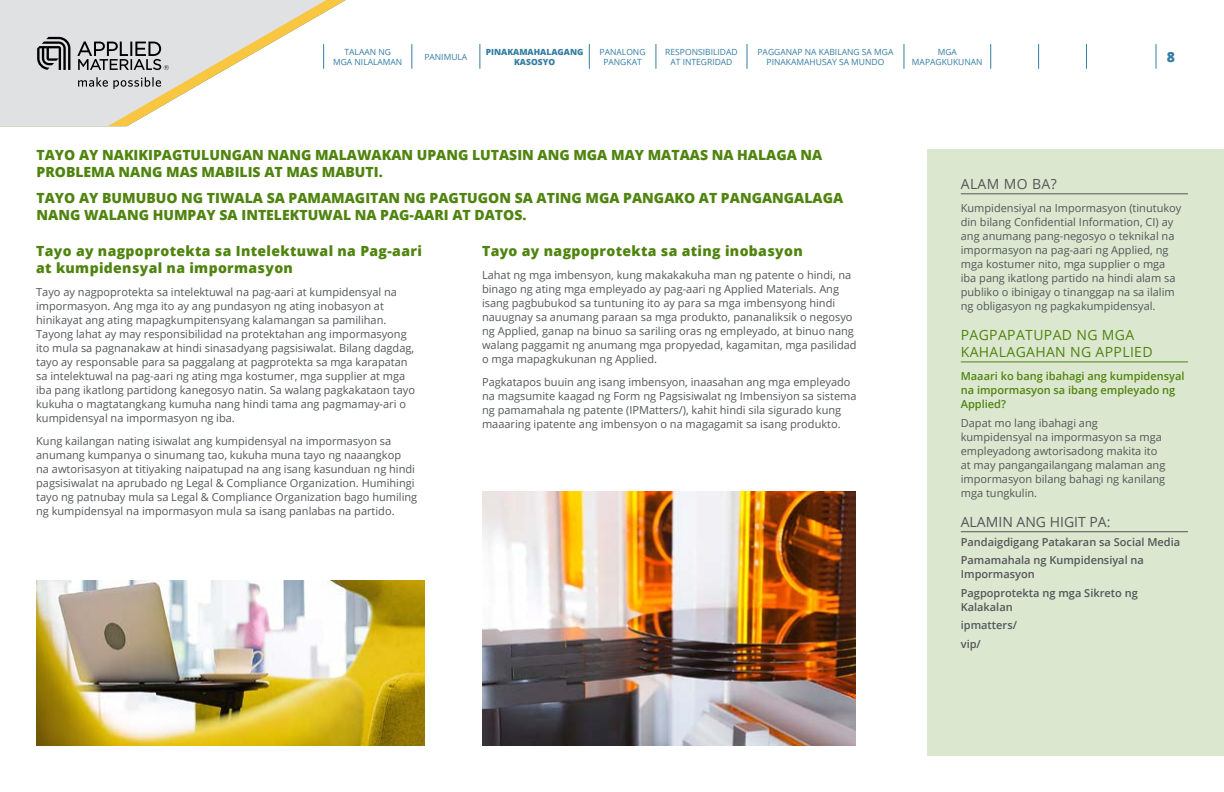
<style>
.page{position:relative;width:1224px;height:792px;background:#fff}
.page>*{position:absolute;margin:0;border:0;box-sizing:border-box;transform-origin:0 0}
.t1{font:800 14px/16.8px "Open Sans";color:#4f840e}
.t2{font:800 14px/16.8px "Open Sans";letter-spacing:.025em;color:#4f840e}
.t3{font:14px/16.8px "Open Sans";letter-spacing:.025em;color:#4f840e}
.t4{font:14px "Open Sans";color:#53565a}
.t5{font:800 14px "Open Sans";color:#347da2}
.t6{font:11px/14px "Open Sans";color:#53565a}
.t7{font:600 11px/18.5px "Open Sans";color:#53565a}
.t8{font:600 11px/14px "Open Sans";color:#4f840e}
.t9{font:8.5px/10.2px "Open Sans";color:#347da2;text-align:center}
.t10{font:800 8.5px/10.2px "Open Sans";color:#347da2;text-align:center}
</style>
<div class="page">
<svg style="left:0;top:0;width:333px;height:127px;fill:#e0e1e2"></svg>
<svg style="left:78px;top:77px;width:83px;height:12px"></svg>
<svg style="left:37px;top:37px;width:33px;height:33px"></svg>
<svg style="left:77px;top:41px;width:92px;height:29px"></svg>
<svg style="left:323px;top:44px;width:1px;height:25px"></svg>
<svg style="left:412px;top:44px;width:1px;height:25px"></svg>
<svg style="left:480px;top:44px;width:1px;height:25px"></svg>
<svg style="left:589px;top:44px;width:1px;height:25px"></svg>
<svg style="left:656px;top:44px;width:1px;height:25px"></svg>
<svg style="left:747px;top:44px;width:1px;height:25px"></svg>
<svg style="left:904px;top:44px;width:1px;height:25px"></svg>
<svg style="left:990px;top:44px;width:1px;height:25px"></svg>
<svg style="left:1038px;top:44px;width:1px;height:25px"></svg>
<svg style="left:1086px;top:44px;width:1px;height:25px"></svg>
<svg style="left:1156px;top:44px;width:1px;height:25px"></svg>
<div style="left:927px;top:150px;width:297px;height:606px;background:#dce7cf"></div>
<hr style="left:961px;top:194px;width:227px;height:1px;background:#53565a">
<hr style="left:961px;top:362px;width:227px;height:1px;background:#4f840e">
<hr style="left:961px;top:532px;width:227px;height:1px;background:#53565a">
<img style="left:36px;top:580px;width:389px;height:166px">
<img style="left:482px;top:491px;width:373px;height:255px">
<p class="t9" style="left:333px;top:46px;width:71px">TALAAN NG<br>MGA NILALAMAN</p>
<p class="t9" style="left:424px;top:51px;width:44px">PANIMULA</p>
<p class="t10" style="left:486px;top:46px;width:99px">PINAKAMAHALAGANG<br>KASOSYO</p>
<p class="t9" style="left:600px;top:46px;width:47px">PANALONG<br>PANGKAT</p>
<p class="t9" style="left:665px;top:46px;width:74px">RESPONSIBILIDAD<br>AT INTEGRIDAD</p>
<p class="t9" style="left:758px;top:46px;width:137px">PAGGANAP NA KABILANG SA MGA<br>PINAKAMAHUSAY SA MUNDO</p>
<p class="t9" style="left:912px;top:46px;width:72px">MGA<br>MAPAGKUKUNAN</p>
<p class="t5" style="left:1167px;top:46px;width:10px">8</p>
<p class="t1" style="left:37px;top:146px;width:787px">TAYO AY NAKIKIPAGTULUNGAN NANG MALAWAKAN UPANG LUTASIN ANG MGA MAY MATAAS NA HALAGA NA<br>PROBLEMA NANG MAS MABILIS AT MAS MABUTI.</p>
<p class="t1" style="left:37px;top:189px;width:808px">TAYO AY BUMUBUO NG TIWALA SA PAMAMAGITAN NG PAGTUGON SA ATING MGA PANGAKO AT PANGANGALAGA<br>NANG WALANG HUMPAY SA INTELEKTUWAL NA PAG-AARI AT DATOS.</p>
<p class="t2" style="left:36px;top:242px;width:387px">Tayo ay nagpoprotekta sa Intelektuwal na Pag-aari at kumpidensyal na impormasyon</p>
<p class="t6" style="left:36px;top:284px;width:380px">Tayo ay nagpoprotekta sa intelektuwal na pag-aari at kumpidensyal na impormasyon. Ang mga ito ay ang pundasyon ng ating inobasyon at hinikayat ang ating mapagkumpitensyang kalamangan sa pamilihan.<br>Tayong lahat ay may responsibilidad na protektahan ang impormasyong ito mula sa pagnanakaw at hindi sinasadyang pagsisiwalat. Bilang dagdag, tayo ay responsable para sa paggalang at pagprotekta sa mga karapatan sa intelektuwal na pag-aari ng ating mga kostumer, mga supplier at mga iba pang ikatlong partidong kanegosyo natin. Sa walang pagkakataon tayo kukuha o magtatangkang kumuha nang hindi tama ang pagmamay-ari o kumpidensyal na impormasyon ng iba.</p>
<p class="t6" style="left:36px;top:433px;width:383px">Kung kailangan nating isiwalat ang kumpidensyal na impormasyon sa anumang kumpanya o sinumang tao, kukuha muna tayo ng naaangkop<br>na awtorisasyon at titiyaking naipatupad na ang isang kasunduan ng hindi pagsisiwalat na aprubado ng Legal &amp; Compliance Organization. Humihingi tayo ng patnubay mula sa Legal &amp; Compliance Organization bago humiling ng kumpidensyal na impormasyon mula sa isang panlabas na partido.</p>
<p class="t2" style="left:482px;top:242px;width:322px">Tayo ay nagpoprotekta sa ating inobasyon</p>
<p class="t6" style="left:482px;top:268px;width:376px">Lahat ng mga imbensyon, kung makakakuha man ng patente o hindi, na binago ng ating mga empleyado ay pag-aari ng Applied Materials. Ang isang pagbubukod sa tuntuning ito ay para sa mga imbensyong hindi nauugnay sa anumang paraan sa mga produkto, pananaliksik o negosyo ng Applied, ganap na binuo sa sariling oras ng empleyado, at binuo nang walang paggamit ng anumang mga propyedad, kagamitan, mga pasilidad o mga mapagkukunan ng Applied.</p>
<p class="t6" style="left:482px;top:375px;width:376px">Pagkatapos buuin ang isang imbensyon, inaasahan ang mga empleyado na magsumite kaagad ng Form ng Pagsisiwalat ng Imbensiyon sa sistema ng pamamahala ng patente (IPMatters/), kahit hindi sila sigurado kung maaaring ipatente ang imbensyon o na magagamit sa isang produkto.</p>
<p class="t4" style="left:961px;top:175px;width:97px">ALAM MO BA?</p>
<p class="t6" style="left:961px;top:201px;width:222px">Kumpidensiyal na Impormasyon (tinutukoy din bilang Confidential Information, CI) ay ang anumang pang-negosyo o teknikal na impormasyon na pag-aari ng Applied, ng mga kostumer nito, mga supplier o mga iba pang ikatlong partido na hindi alam sa publiko o ibinigay o tinanggap na sa ilalim ng obligasyon ng pagkakumpidensyal.</p>
<p class="t3" style="left:961px;top:327px;width:193px">PAGPAPATUPAD NG MGA<br>KAHALAGAHAN NG APPLIED</p>
<p class="t8" style="left:961px;top:369px;width:225px">Maaari ko bang ibahagi ang kumpidensyal na impormasyon sa ibang empleyado ng<br>Applied?</p>
<p class="t6" style="left:961px;top:416px;width:206px">Dapat mo lang ibahagi ang kumpidensyal na impormasyon sa mga empleyadong awtorisadong makita ito at may pangangailangang malaman ang impormasyon bilang bahagi ng kanilang mga tungkulin.</p>
<p class="t4" style="left:961px;top:512px;width:151px">ALAMIN ANG HIGIT PA:</p>
<p class="t7" style="left:961px;top:532px;width:221px">Pandaigdigang Patakaran sa Social Media<br>Pamamahala ng Kumpidensiyal na</p>
<p class="t7" style="left:961px;top:565px;width:178px">Impormasyon<br>Pagpoprotekta ng mga Sikreto ng</p>
<p class="t7" style="left:961px;top:597px;width:58px">Kalakalan ipmatters/ vip/</p>
</div>
